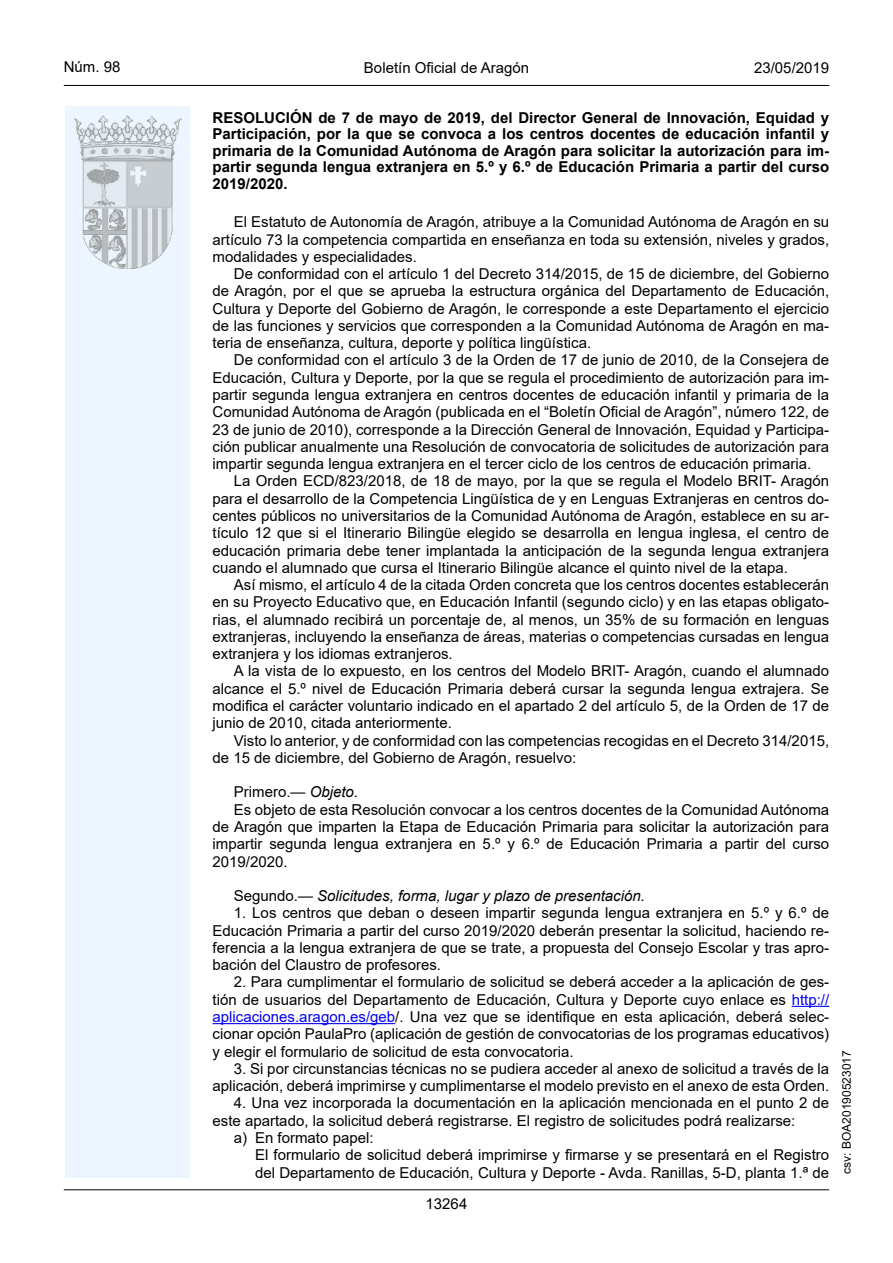
<style>
.page{position:relative;width:893px;height:1263px;background:#fff}
.page>*{position:absolute;margin:0;border:0;box-sizing:border-box;transform-origin:0 0}
.inicio_de_parrafo{font:15px/17.2px "Arial";color:#000;text-align:justify}
.Titulo_text{font:700 15px/16.5px "Arial";color:#000;text-align:justify}
.Sangrado_01{font:15px/17.2px "Arial";color:#000}
.inicio_de_parrafo-2{font:italic 15px "Arial";color:#000}
.estilo_head-c{font:15px "Arial";color:#000}
.estilo_head-d{font:15px "Arial";color:#000}
.estilo_head-i{font:15px "Arial";color:#000}
.numero_pagina{font:15px "Arial";color:#000}
.estilo_head-i-2{font:12px "Arial";color:#000}
.s1{font-style:italic}
.s2{font-style:normal}
.s3{color:#0200fa}
</style>
<div class="page">
<div style="left:65px;top:106px;width:125px;height:1072px;background:#edf6fe"></div>
<img style="left:75px;top:115px;width:106px;height:153px">
<hr style="left:64px;top:85px;width:765px;height:1px;background:#000">
<hr style="left:64px;top:1189px;width:765px;height:1px;background:#000">
<hr style="left:792px;top:1006px;width:37px;height:1px;background:#0200fa">
<hr style="left:213px;top:1023px;width:182px;height:1px;background:#0200fa">
<p class="estilo_head-i" style="left:64px;top:57px;width:58px">Núm. 98</p>
<p class="estilo_head-c" style="left:364px;top:57px;width:167px">Boletín Oficial de Aragón</p>
<p class="estilo_head-d" style="left:754px;top:57px;width:77px">23/05/2019</p>
<p class="Titulo_text" style="left:213px;top:110px;width:618px">RESOLUCIÓN de 7 de mayo de 2019, del Director General de Innovación, Equidad y Participación, por la que se convoca a los centros docentes de educación infantil y primaria de la Comunidad Autónoma de Aragón para solicitar la autorización para im&shy;partir segunda lengua extranjera en 5.º y 6.º de Educación Primaria a partir del curso 2019/2020.</p>
<p class="inicio_de_parrafo" style="left:213px;top:213px;width:618px;text-indent:21px">El Estatuto de Autonomía de Aragón, atribuye a la Comunidad Autónoma de Aragón en su artículo 73 la competencia compartida en enseñanza en toda su extensión, niveles y grados, modalidades y especialidades.</p>
<p class="inicio_de_parrafo" style="left:213px;top:265px;width:618px;text-indent:21px">De conformidad con el artículo 1 del Decreto 314/2015, de 15 de diciembre, del Gobierno de Aragón, por el que se aprueba la estructura orgánica del Departamento de Educación, Cultura y Deporte del Gobierno de Aragón, le corresponde a este Departamento el ejercicio de las funciones y servicios que corresponden a la Comunidad Autónoma de Aragón en ma&shy;teria de enseñanza, cultura, deporte y política lingüística.</p>
<p class="inicio_de_parrafo" style="left:213px;top:351px;width:618px;text-indent:21px">De conformidad con el artículo 3 de la Orden de 17 de junio de 2010, de la Consejera de Educación, Cultura y Deporte, por la que se regula el procedimiento de autorización para im&shy;partir segunda lengua extranjera en centros docentes de educación infantil y primaria de la Comunidad Autónoma de Aragón (publicada en el “Boletín Oficial de Aragón”, número 122, de 23 de junio de 2010), corresponde a la Dirección General de Innovación, Equidad y Participa&shy;ción publicar anualmente una Resolución de convocatoria de solicitudes de autorización para impartir segunda lengua extranjera en el tercer ciclo de los centros de educación primaria.</p>
<p class="inicio_de_parrafo" style="left:213px;top:472px;width:618px;text-indent:21px">La Orden ECD/823/2018, de 18 de mayo, por la que se regula el Modelo BRIT- Aragón para el desarrollo de la Competencia Lingüística de y en Lenguas Extranjeras en centros do&shy;centes públicos no universitarios de la Comunidad Autónoma de Aragón, establece en su ar&shy;tículo 12 que si el Itinerario Bilingüe elegido se desarrolla en lengua inglesa, el centro de educación primaria debe tener implantada la anticipación de la segunda lengua extranjera cuando el alumnado que cursa el Itinerario Bilingüe alcance el quinto nivel de la etapa.</p>
<p class="inicio_de_parrafo" style="left:213px;top:576px;width:618px;text-indent:21px">Así mismo, el artículo 4 de la citada Orden concreta que los centros docentes establecerán en su Proyecto Educativo que, en Educación Infantil (segundo ciclo) y en las etapas obligato&shy;rias, el alumnado recibirá un porcentaje de, al menos, un 35% de su formación en lenguas extranjeras, incluyendo la enseñanza de áreas, materias o competencias cursadas en lengua extranjera y los idiomas extranjeros.</p>
<p class="inicio_de_parrafo" style="left:213px;top:662px;width:618px;text-indent:21px">A la vista de lo expuesto, en los centros del Modelo BRIT- Aragón, cuando el alumnado alcance el 5.º nivel de Educación Primaria deberá cursar la segunda lengua extrajera. Se modifica el carácter voluntario indicado en el apartado 2 del artículo 5, de la Orden de 17 de junio de 2010, citada anteriormente.</p>
<p class="inicio_de_parrafo" style="left:213px;top:732px;width:618px;text-indent:21px">Visto lo anterior, y de conformidad con las competencias recogidas en el Decreto 314/2015, de 15 de diciembre, del Gobierno de Aragón, resuelvo:</p>
<p class="inicio_de_parrafo" style="left:234px;top:783px;width:126px">Primero.— <span class="s1">Objeto</span>.</p>
<p class="inicio_de_parrafo" style="left:213px;top:801px;width:618px;text-indent:21px">Es objeto de esta Resolución convocar a los centros docentes de la Comunidad Autónoma de Aragón que imparten la Etapa de Educación Primaria para solicitar la autorización para impartir segunda lengua extranjera en 5.º y 6.º de Educación Primaria a partir del curso 2019/2020.</p>
<p class="inicio_de_parrafo-2" style="left:234px;top:886px;width:413px"><span class="s2">Segundo.—</span> Solicitudes, forma, lugar y plazo de presentación.</p>
<p class="inicio_de_parrafo" style="left:213px;top:904px;width:618px;text-indent:21px">1. Los centros que deban o deseen impartir segunda lengua extranjera en 5.º y 6.º de Educación Primaria a partir del curso 2019/2020 deberán presentar la solicitud, haciendo re&shy;ferencia a la lengua extranjera de que se trate, a propuesta del Consejo Escolar y tras apro&shy;bación del Claustro de profesores.</p>
<p class="inicio_de_parrafo" style="left:213px;top:973px;width:618px;text-indent:21px">2. Para cumplimentar el formulario de solicitud se deberá acceder a la aplicación de ges&shy;tión de usuarios del Departamento de Educación, Cultura y Deporte cuyo enlace es <span class="s3">http:// aplicaciones.aragon.es/geb</span>/. Una vez que se identifique en esta aplicación, deberá selec&shy;cionar opción PaulaPro (aplicación de gestión de convocatorias de los programas educativos) y elegir el formulario de solicitud de esta convocatoria.</p>
<p class="inicio_de_parrafo" style="left:213px;top:1060px;width:618px;text-align:right">3. Si por circunstancias técnicas no se pudiera acceder al anexo de solicitud a través de la aplicación, deberá imprimirse y cumplimentarse el modelo previsto en el anexo de esta Orden.</p>
<p class="inicio_de_parrafo" style="left:213px;top:1094px;width:618px;text-indent:21px">4. Una vez incorporada la documentación en la aplicación mencionada en el punto 2 de este apartado, la solicitud deberá registrarse. El registro de solicitudes podrá realizarse:</p>
<p class="Sangrado_01" style="left:234px;top:1129px;width:141px">a) En formato papel:</p>
<p class="Sangrado_01" style="left:255px;top:1146px;width:576px">El formulario de solicitud deberá imprimirse y firmarse y se presentará en el Registro del Departamento de Educación, Cultura y Deporte - Avda. Ranillas, 5-D, planta 1.ª de</p>
<p class="numero_pagina" style="left:426px;top:1193px;width:43px">13264</p>
<p class="estilo_head-i-2" style="left:838px;top:1174px;width:125px;rotate:-90deg">csv: BOA20190523017</p>
</div>
